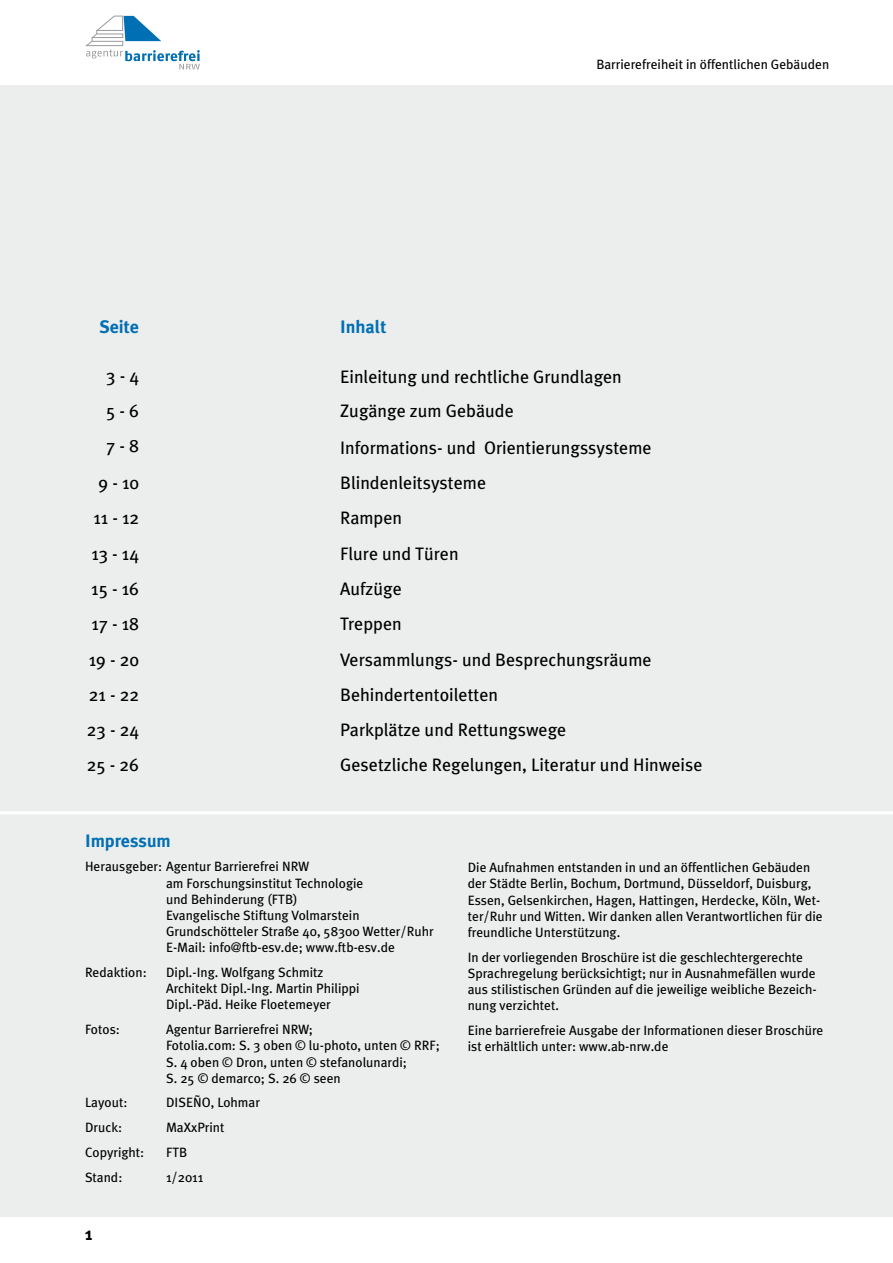
<style>
.page{position:relative;width:893px;height:1263px;background:#fff}
.page>*{position:absolute;margin:0;border:0;box-sizing:border-box;transform-origin:0 0}
.t1{font:18px "Meta Plus";color:#000}
.t2{font:700 18px "Meta Plus";color:#006fb4}
.t3{font:700 18px "Meta Plus";color:#000}
.t4{font:13.5px/16.2px "Meta Plus";color:#000}
</style>
<div class="page">
<div style="left:0;top:85px;width:893px;height:1131px;background:#eceded"></div>
<svg style="left:85px;top:16px;width:115px;height:53px"></svg>
<hr style="left:0;top:811px;width:893px;height:3px;background:#fff">
<p class="t4" style="left:596px;top:56px;width:234px">Barrierefreiheit in öffentlichen Gebäuden</p>
<h1 class="t2" style="left:99px;top:316px;width:41px">Seite</h1>
<h1 class="t2" style="left:340px;top:316px;width:48px">Inhalt</h1>
<h1 class="t1" style="left:106px;top:365px;width:34px">3 - 4</h1>
<h1 class="t1" style="left:340px;top:367px;width:283px">Einleitung und rechtliche Grundlagen</h1>
<h1 class="t1" style="left:106px;top:400px;width:34px">5 - 6</h1>
<h1 class="t1" style="left:340px;top:400px;width:175px">Zugänge zum Gebäude</h1>
<h1 class="t1" style="left:106px;top:436px;width:34px">7 - 8</h1>
<h1 class="t1" style="left:340px;top:437px;width:313px">Informations- und Orientierungssysteme</h1>
<h1 class="t1" style="left:99px;top:472px;width:42px">9 - 10</h1>
<h1 class="t1" style="left:340px;top:472px;width:148px">Blindenleitsysteme</h1>
<h1 class="t1" style="left:93px;top:508px;width:47px">11 - 12</h1>
<h1 class="t1" style="left:340px;top:508px;width:63px">Rampen</h1>
<h1 class="t1" style="left:91px;top:543px;width:49px">13 - 14</h1>
<h1 class="t1" style="left:340px;top:543px;width:120px">Flure und Türen</h1>
<h1 class="t1" style="left:91px;top:578px;width:49px">15 - 16</h1>
<h1 class="t1" style="left:340px;top:578px;width:63px">Aufzüge</h1>
<h1 class="t1" style="left:91px;top:614px;width:49px">17 - 18</h1>
<h1 class="t1" style="left:340px;top:614px;width:63px">Treppen</h1>
<h1 class="t1" style="left:89px;top:649px;width:52px">19 - 20</h1>
<h1 class="t1" style="left:340px;top:649px;width:313px">Versammlungs- und Besprechungsräume</h1>
<h1 class="t1" style="left:89px;top:684px;width:52px">21 - 22</h1>
<h1 class="t1" style="left:340px;top:684px;width:160px">Behindertentoiletten</h1>
<h1 class="t1" style="left:87px;top:719px;width:54px">23 - 24</h1>
<h1 class="t1" style="left:340px;top:719px;width:228px">Parkplätze und Rettungswege</h1>
<h1 class="t1" style="left:87px;top:755px;width:54px">25 - 26</h1>
<h1 class="t1" style="left:340px;top:755px;width:364px">Gesetzliche Regelungen, Literatur und Hinweise</h1>
<h1 class="t2" style="left:85px;top:830px;width:87px">Impressum</h1>
<p class="t4" style="left:166px;top:858px;width:269px;text-indent:-81px">Herausgeber: Agentur Barrierefrei NRW<br>am Forschungsinstitut Technologie<br>und Behinderung (FTB)<br>Evangelische Stiftung Volmarstein Grundschötteler Straße 40, 58300 Wetter/Ruhr E-Mail: info@ftb-esv.de; www.ftb-esv.de</p>
<p class="t4" style="left:85px;top:964px;width:63px">Redaktion:</p>
<p class="t4" style="left:166px;top:964px;width:195px">Dipl.-Ing. Wolfgang Schmitz<br>Architekt Dipl.-Ing. Martin Philippi<br>Dipl.-Päd. Heike Floetemeyer</p>
<p class="t4" style="left:85px;top:1021px;width:37px">Fotos:</p>
<p class="t4" style="left:166px;top:1021px;width:275px">Agentur Barrierefrei NRW;<br>Fotolia.com: S. 3 oben © lu-photo, unten © RRF; S. 4 oben © Dron, unten © stefanolunardi;<br>S. 25 © demarco; S. 26 © seen</p>
<p class="t4" style="left:85px;top:1094px;width:44px">Layout:</p>
<p class="t4" style="left:166px;top:1094px;width:95px">DISEÑO, Lohmar</p>
<p class="t4" style="left:85px;top:1119px;width:39px">Druck:</p>
<p class="t4" style="left:166px;top:1119px;width:60px">MaXxPrint</p>
<p class="t4" style="left:85px;top:1144px;width:61px">Copyright:</p>
<p class="t4" style="left:166px;top:1144px;width:23px">FTB</p>
<p class="t4" style="left:85px;top:1169px;width:39px">Stand:</p>
<p class="t4" style="left:166px;top:1169px;width:39px">1/2011</p>
<h1 class="t3" style="left:85px;top:1223px;width:9px">1</h1>
<p class="t4" style="left:468px;top:859px;width:357px">Die Aufnahmen entstanden in und an öffentlichen Gebäuden der Städte Berlin, Bochum, Dortmund, Düsseldorf, Duisburg, Essen, Gelsenkirchen, Hagen, Hattingen, Herdecke, Köln, Wet&shy;ter/Ruhr und Witten. Wir danken allen Verantwortlichen für die freundliche Unterstützung.</p>
<p class="t4" style="left:468px;top:949px;width:351px">In der vorliegenden Broschüre ist die geschlechtergerechte Sprachregelung berücksichtigt; nur in Ausnahmefällen wurde aus stilistischen Gründen auf die jeweilige weibliche Bezeich&shy;nung verzichtet.</p>
<p class="t4" style="left:468px;top:1022px;width:357px">Eine barrierefreie Ausgabe der Informationen dieser Broschüre ist erhältlich unter: www.ab-nrw.de</p>
</div>
